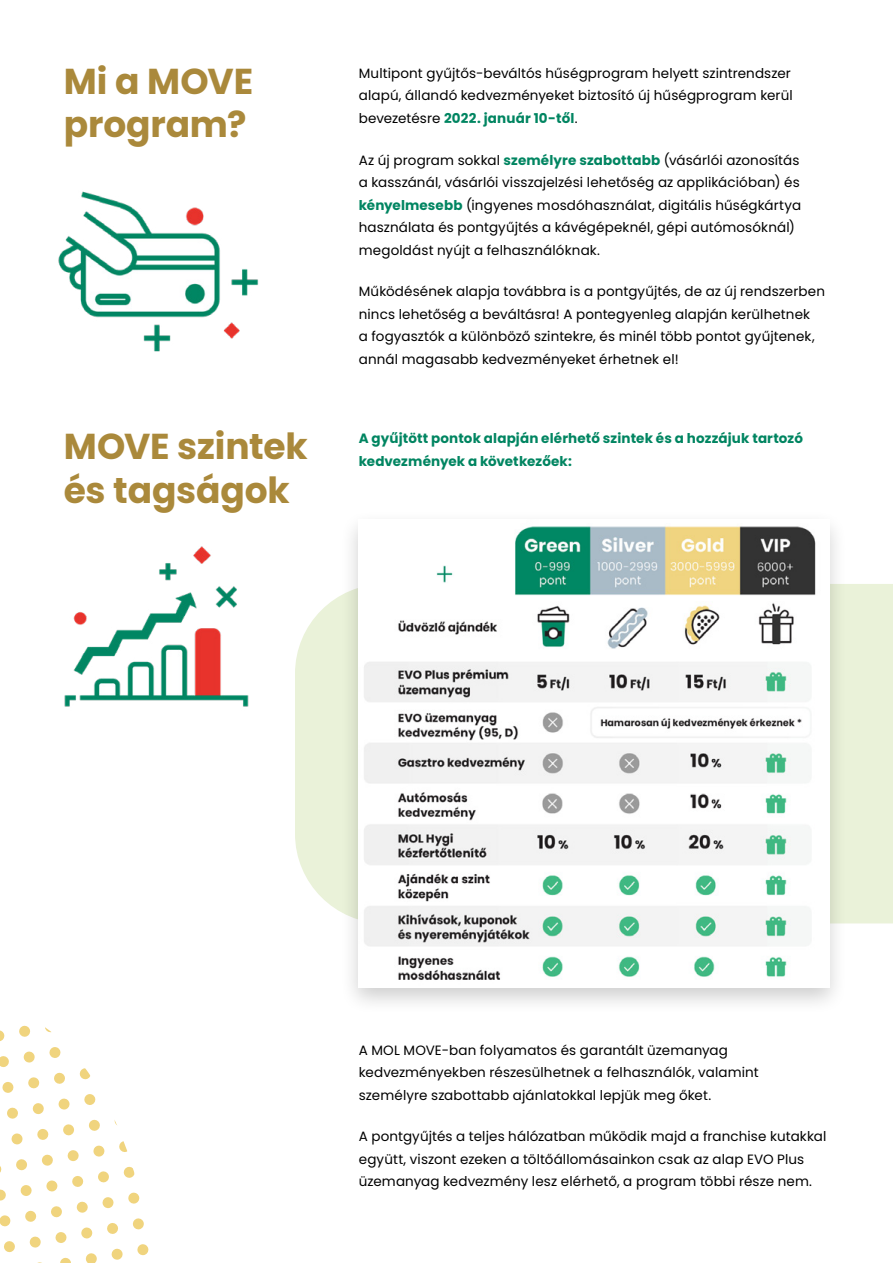
<style>
.page{position:relative;width:893px;height:1263px;background:#fff}
.page>*{position:absolute;margin:0;border:0;box-sizing:border-box;transform-origin:0 0}
.t1{font:700 36px/43.2px "Poppins";letter-spacing:-.005em;color:#aa893b}
.t2{font:13.5px/22.5px "Poppins";letter-spacing:.01em;color:#000}
.t3{font:700 13.5px/22.5px "Poppins";letter-spacing:.01em;color:#008561}
.s1{font-weight:700;color:#008561}
</style>
<div class="page">
<svg style="left:295px;top:747px;width:598px;height:176px;background:#ecf3dc"></svg>
<svg style="left:295px;top:584px;width:598px;height:163px;background:#ecf3dd"></svg>
<div style="left:340px;top:509px;width:508px;height:506px;background:#000;opacity:.2"></div>
<img style="left:359px;top:519px;width:470px;height:468px">
<img style="left:58px;top:191px;width:201px;height:161px">
<svg style="left:0;top:1025px;width:149px;height:238px"></svg>
<img style="left:64px;top:546px;width:185px;height:161px">
<h1 class="t1" style="left:64px;top:60px;width:191px">Mi a MOVE program?</h1>
<h1 class="t1" style="left:64px;top:425px;width:245px">MOVE szintek és tagságok</h1>
<p class="t2" style="left:359px;top:62px;width:435px">Multipont gyűjtős-beváltós hűségprogram helyett szintrendszer alapú, állandó kedvezményeket biztosító új hűségprogram kerül bevezetésre <span class="s1">2022. január 10-től</span>.</p>
<p class="t2" style="left:359px;top:149px;width:444px">Az új program sokkal <span class="s1">személyre szabottabb</span> (vásárlói azonosítás a kasszánál, vásárlói visszajelzési lehetőség az applikációban) és <span class="s1">kényelmesebb</span> (ingyenes mosdóhasználat, digitális hűségkártya használata és pontgyűjtés a kávégépeknél, gépi autómosóknál) megoldást nyújt a felhasználóknak.</p>
<p class="t2" style="left:359px;top:280px;width:468px">Működésének alapja továbbra is a pontgyűjtés, de az új rendszerben nincs lehetőség a beváltásra! A pontegyenleg alapján kerülhetnek<br>a fogyasztók a különböző szintekre, és minél több pontot gyűjtenek, annál magasabb kedvezményeket érhetnek el!</p>
<p class="t3" style="left:359px;top:427px;width:446px">A gyűjtött pontok alapján elérhető szintek és a hozzájuk tartozó kedvezmények a következőek:</p>
<p class="t2" style="left:359px;top:1039px;width:401px">A MOL MOVE-ban folyamatos és garantált üzemanyag kedvezményekben részesülhetnek a felhasználók, valamint személyre szabottabb ajánlatokkal lepjük meg őket.</p>
<p class="t2" style="left:359px;top:1125px;width:469px">A pontgyűjtés a teljes hálózatban működik majd a franchise kutakkal együtt, viszont ezeken a töltőállomásainkon csak az alap EVO Plus üzemanyag kedvezmény lesz elérhető, a program többi része nem.</p>
</div>
